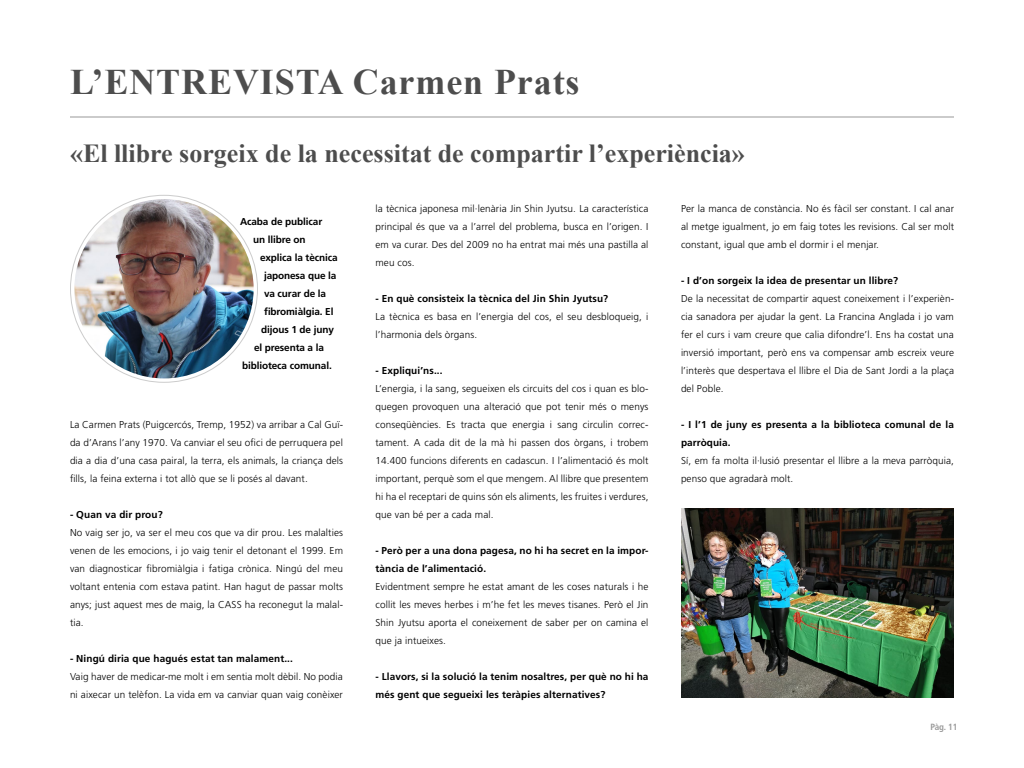
<style>
.page{position:relative;width:1024px;height:768px;background:#fff}
.page>*{position:absolute;margin:0;border:0;box-sizing:border-box;transform-origin:0 0}
.t1{font:700 36px "Times New Roman";letter-spacing:.025em;color:#4d4d4d}
.t2{font:700 26px "Times New Roman";color:#4d4d4d}
.t3{font:300 10px/18px "Frutiger LT Std";letter-spacing:.01em;color:#000;text-align:justify}
.t4{font:700 10px/18px "Frutiger LT Std";letter-spacing:.01em;color:#000}
.t5{font:700 10px/18px "Frutiger LT Std";letter-spacing:-.01em;color:#000;text-align:center}
.t6{font:700 condensed 9px "Frutiger LT Std";color:#999}
</style>
<div class="page">
<hr style="left:70px;top:117px;width:884px;height:1px;background:#999">
<svg style="left:70px;top:195px;width:188px;height:187px"></svg>
<img style="left:74px;top:199px;width:180px;height:179px;border-radius:90px">
<img style="left:681px;top:509px;width:273px;height:189px">
<h1 class="t1" style="left:70px;top:57px;width:511px">L’ENTREVISTA Carmen Prats</h1>
<h2 class="t2" style="left:70px;top:135px;width:676px">«El llibre sorgeix de la necessitat de compartir l’experiència»</h2>
<p class="t5" style="left:240px;top:212px;width:84px">Acaba de publicar un llibre on</p>
<p class="t5" style="left:260px;top:248px;width:79px">explica la tècnica</p>
<p class="t5" style="left:264px;top:266px;width:74px">japonesa que la</p>
<p class="t5" style="left:264px;top:284px;width:64px">va curar de la</p>
<p class="t5" style="left:264px;top:302px;width:71px">fibromiàlgia. El</p>
<p class="t5" style="left:261px;top:320px;width:74px">dijous 1 de juny</p>
<p class="t5" style="left:254px;top:338px;width:72px">el presenta a la</p>
<p class="t5" style="left:242px;top:356px;width:91px">biblioteca comunal.</p>
<p class="t3" style="left:70px;top:416px;width:275px">La Carmen Prats (Puigcercós, Tremp, 1952) va arribar a Cal Guï&shy;da d’Arans l’any 1970. Va canviar el seu ofici de perruquera pel dia a dia d’una casa pairal, la terra, els animals, la criança dels fills, la feina externa i tot allò que se li posés al davant.</p>
<p class="t4" style="left:70px;top:506px;width:94px">- Quan va dir prou?</p>
<p class="t3" style="left:70px;top:524px;width:275px">No vaig ser jo, va ser el meu cos que va dir prou. Les malalties venen de les emocions, i jo vaig tenir el detonant el 1999. Em van diagnosticar fibromiàlgia i fatiga crònica. Ningú del meu voltant entenia com estava patint. Han hagut de passar molts anys; just aquest mes de maig, la CASS ha reconegut la malal&shy;tia.</p>
<p class="t4" style="left:70px;top:650px;width:224px">- Ningú diria que hagués estat tan malament...</p>
<p class="t3" style="left:70px;top:668px;width:274px">Vaig haver de medicar-me molt i em sentia molt dèbil. No podia ni aixecar un telèfon. La vida em va canviar quan vaig conèixer</p>
<p class="t3" style="left:376px;top:200px;width:275px">la tècnica japonesa mil·lenària Jin Shin Jyutsu. La característica principal és que va a l’arrel del problema, busca en l’origen. I em va curar. Des del 2009 no ha entrat mai més una pastilla al meu cos.</p>
<p class="t4" style="left:376px;top:290px;width:234px">- En què consisteix la tècnica del Jin Shin Jyutsu?</p>
<p class="t3" style="left:376px;top:308px;width:275px">La tècnica es basa en l’energia del cos, el seu desbloqueig, i l’harmonia dels òrgans.</p>
<p class="t4" style="left:376px;top:362px;width:69px">- Expliqui’ns...</p>
<p class="t3" style="left:376px;top:380px;width:275px">L’energia, i la sang, segueixen els circuits del cos i quan es blo&shy;quegen provoquen una alteració que pot tenir més o menys conseqüències. Es tracta que energia i sang circulin correc&shy;tament. A cada dit de la mà hi passen dos òrgans, i trobem 14.400 funcions diferents en cadascun. I l’alimentació és molt important, perquè som el que mengem. Al llibre que presentem hi ha el receptari de quins són els aliments, les fruites i verdures, que van bé per a cada mal.</p>
<p class="t4" style="left:376px;top:542px;width:274px">- Però per a una dona pagesa, no hi ha secret en la impor&shy;tància de l’alimentació.</p>
<p class="t3" style="left:376px;top:578px;width:275px">Evidentment sempre he estat amant de les coses naturals i he collit les meves herbes i m’he fet les meves tisanes. Però el Jin Shin Jyutsu aporta el coneixement de saber per on camina el que ja intueixes.</p>
<p class="t4" style="left:376px;top:668px;width:275px">- Llavors, si la solució la tenim nosaltres, per què no hi ha més gent que segueixi les teràpies alternatives?</p>
<p class="t3" style="left:681px;top:200px;width:275px">Per la manca de constància. No és fàcil ser constant. I cal anar al metge igualment, jo em faig totes les revisions. Cal ser molt constant, igual que amb el dormir i el menjar.</p>
<p class="t4" style="left:681px;top:272px;width:219px">- I d’on sorgeix la idea de presentar un llibre?</p>
<p class="t3" style="left:681px;top:290px;width:275px">De la necessitat de compartir aquest coneixement i l’experièn&shy;cia sanadora per ajudar la gent. La Francina Anglada i jo vam fer el curs i vam creure que calia difondre’l. Ens ha costat una inversió important, però ens va compensar amb escreix veure l’interès que despertava el llibre el Dia de Sant Jordi a la plaça del Poble.</p>
<p class="t4" style="left:681px;top:416px;width:274px">- I l’1 de juny es presenta a la biblioteca comunal de la parròquia.</p>
<p class="t3" style="left:681px;top:452px;width:275px">Sí, em fa molta il·lusió presentar el llibre a la meva parròquia, penso que agradarà molt.</p>
<p class="t6" style="left:931px;top:721px;width:28px">Pàg. 11</p>
</div>
